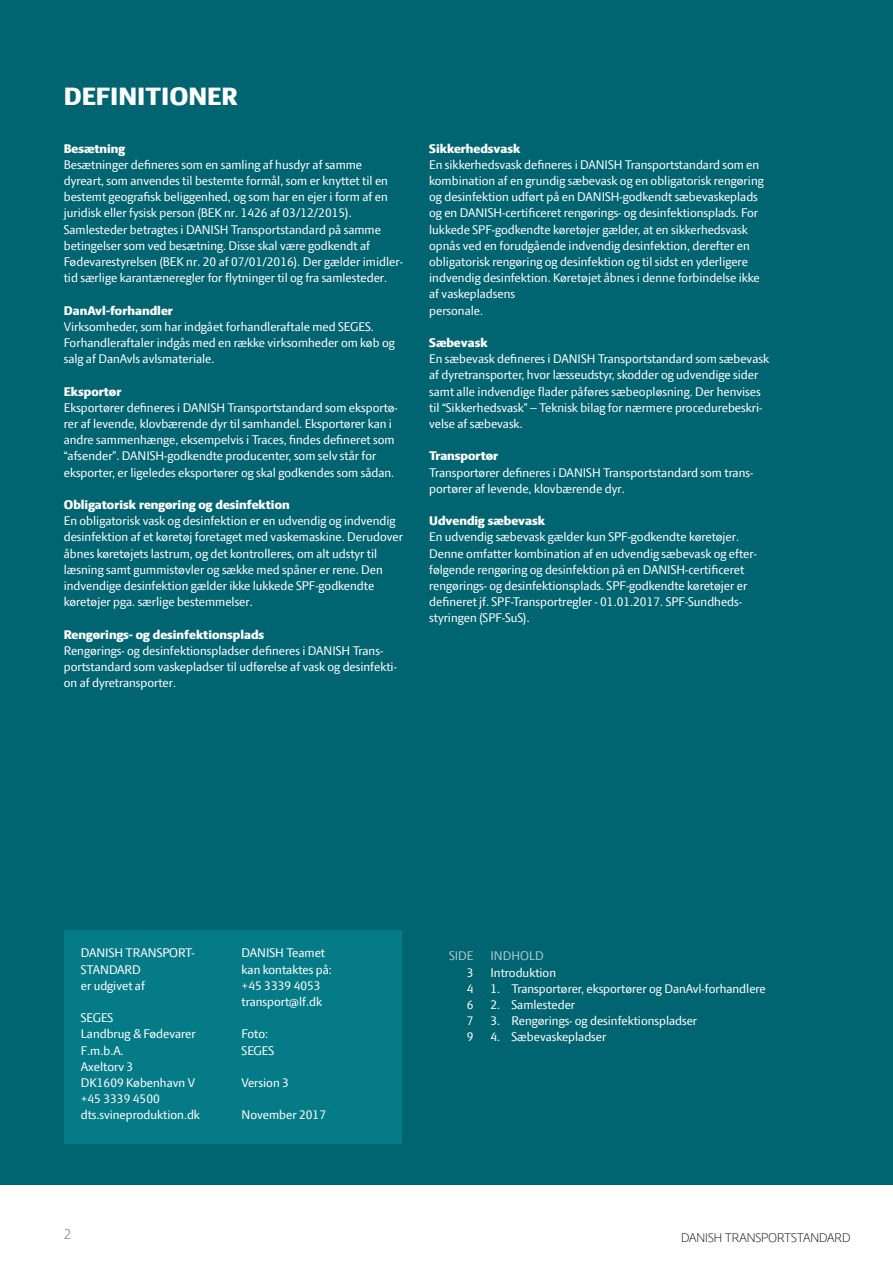
<style>
.page{position:relative;width:893px;height:1263px;background:#fff}
.page>*{position:absolute;margin:0;border:0;box-sizing:border-box;transform-origin:0 0}
.t1{font:800 27px "LF Press Sans";color:#fff}
.t2{font:300 15px "LF Press Sans";color:#58595b}
.t3{font:13.5px/16.2px "LF Press Sans";color:#fff}
.t4{font:800 13.5px "LF Press Sans";color:#fff}
.t5{font:300 13.5px "LF Press Sans";color:#000}
.t6{font:13.5px "LF Press Sans";color:#accbd1}
</style>
<div class="page">
<div style="left:0;top:0;width:893px;height:1185px;background:#006471"></div>
<div style="left:64px;top:930px;width:337px;height:214px;background:#067b88"></div>
<h1 class="t1" style="left:64px;top:81px;width:175px">DEFINITIONER</h1>
<p class="t4" style="left:64px;top:140px;width:63px">Besætning</p>
<p class="t3" style="left:64px;top:156px;width:341px">Besætninger defineres som en samling af husdyr af samme dyreart, som anvendes til bestemte formål, som er knyttet til en bestemt geografisk beliggenhed, og som har en ejer i form af en juridisk eller fysisk person (BEK nr. 1426 af 03/12/2015).<br>Samlesteder betragtes i DANISH Transportstandard på samme betingelser som ved besætning. Disse skal være godkendt af Fødevarestyrelsen (BEK nr. 20 af 07/01/2016). Der gælder imidler&shy;tid særlige karantæneregler for flytninger til og fra samlesteder.</p>
<p class="t4" style="left:64px;top:302px;width:111px">DanAvl-forhandler</p>
<p class="t3" style="left:64px;top:318px;width:333px">Virksomheder, som har indgået forhandleraftale med SEGES.<br>Forhandleraftaler indgås med en række virksomheder om køb og salg af DanAvls avlsmateriale.</p>
<p class="t4" style="left:64px;top:383px;width:59px">Eksportør</p>
<p class="t3" style="left:64px;top:399px;width:336px">Eksportører defineres i DANISH Transportstandard som eksportø&shy;rer af levende, klovbærende dyr til samhandel. Eksportører kan i andre sammenhænge, eksempelvis i Traces, findes defineret som “afsender”. DANISH-godkendte producenter, som selv står for eksporter, er ligeledes eksportører og skal godkendes som sådan.</p>
<p class="t4" style="left:64px;top:497px;width:227px">Obligatorisk rengøring og desinfektion</p>
<p class="t3" style="left:64px;top:512px;width:341px">En obligatorisk vask og desinfektion er en udvendig og indvendig desinfektion af et køretøj foretaget med vaskemaskine. Derudover åbnes køretøjets lastrum, og det kontrolleres, om alt udstyr til læsning samt gummistøvler og sække med spåner er rene. Den indvendige desinfektion gælder ikke lukkede SPF-godkendte køretøjer pga. særlige bestemmelser.</p>
<p class="t4" style="left:64px;top:626px;width:202px">Rengørings- og desinfektionsplads</p>
<p class="t3" style="left:64px;top:642px;width:335px">Rengørings- og desinfektionspladser defineres i DANISH Trans&shy;portstandard som vaskepladser til udførelse af vask og desinfekti&shy;on af dyretransporter.</p>
<p class="t4" style="left:429px;top:140px;width:93px">Sikkerhedsvask</p>
<p class="t3" style="left:429px;top:156px;width:336px">En sikkerhedsvask defineres i DANISH Transportstandard som en kombination af en grundig sæbevask og en obligatorisk rengøring og desinfektion udført på en DANISH-godkendt sæbevaskeplads og en DANISH-certificeret rengørings- og desinfektionsplads. For lukkede SPF-godkendte køretøjer gælder, at en sikkerhedsvask opnås ved en forudgående indvendig desinfektion, derefter en obligatorisk rengøring og desinfektion og til sidst en yderligere indvendig desinfektion. Køretøjet åbnes i denne forbindelse ikke af vaskepladsens<br>personale.</p>
<p class="t4" style="left:429px;top:335px;width:60px">Sæbevask</p>
<p class="t3" style="left:429px;top:350px;width:341px">En sæbevask defineres i DANISH Transportstandard som sæbevask af dyretransporter, hvor læsseudstyr, skodder og udvendige sider samt alle indvendige flader påføres sæbeopløsning. Der henvises til “Sikkerhedsvask” – Teknisk bilag for nærmere procedurebeskri&shy;velse af sæbevask.</p>
<p class="t4" style="left:429px;top:448px;width:71px">Transportør</p>
<p class="t3" style="left:429px;top:464px;width:325px">Transportører defineres i DANISH Transportstandard som trans&shy;portører af levende, klovbærende dyr.</p>
<p class="t4" style="left:429px;top:513px;width:117px">Udvendig sæbevask</p>
<p class="t3" style="left:429px;top:529px;width:329px">En udvendig sæbevask gælder kun SPF-godkendte køretøjer.<br>Denne omfatter kombination af en udvendig sæbevask og efter&shy;følgende rengøring og desinfektion på en DANISH-certificeret rengørings- og desinfektionsplads. SPF-godkendte køretøjer er defineret jf. SPF-Transportregler - 01.01.2017. SPF-Sundheds&shy;styringen (SPF-SuS).</p>
<p class="t3" style="left:81px;top:944px;width:115px">DANISH TRANSPORT-<br>STANDARD<br>er udgivet af</p>
<p class="t3" style="left:81px;top:1009px;width:121px">SEGES<br>Landbrug &amp; Fødevarer<br>F.m.b.A.<br>Axeltorv 3<br>DK1609 København V +45 3339 4500 dts.svineproduktion.dk</p>
<p class="t3" style="left:242px;top:944px;width:92px">DANISH Teamet kan kontaktes på: +45 3339 4053 transport@lf.dk</p>
<p class="t3" style="left:242px;top:1025px;width:34px">Foto:<br>SEGES</p>
<p class="t3" style="left:242px;top:1074px;width:49px">Version 3</p>
<p class="t3" style="left:242px;top:1106px;width:86px">November 2017</p>
<p class="t6" style="left:449px;top:948px;width:26px">SIDE</p>
<p class="t3" style="left:467px;top:964px;width:8px;text-align:justify">3<br>4<br>6<br>7<br>9</p>
<p class="t6" style="left:490px;top:948px;width:55px">INDHOLD</p>
<p class="t3" style="left:490px;top:964px;width:67px">Introduktion</p>
<p class="t3" style="left:490px;top:980px;width:277px">1. Transportører, eksportører og DanAvl-forhandlere</p>
<p class="t3" style="left:490px;top:996px;width:86px">2. Samlesteder</p>
<p class="t3" style="left:490px;top:1012px;width:208px">3. Rengørings- og desinfektionspladser</p>
<p class="t3" style="left:490px;top:1028px;width:117px">4. Sæbevaskepladser</p>
<p class="t2" style="left:64px;top:1225px;width:9px">2</p>
<p class="t5" style="left:681px;top:1229px;width:171px">DANISH TRANSPORTSTANDARD</p>
</div>
